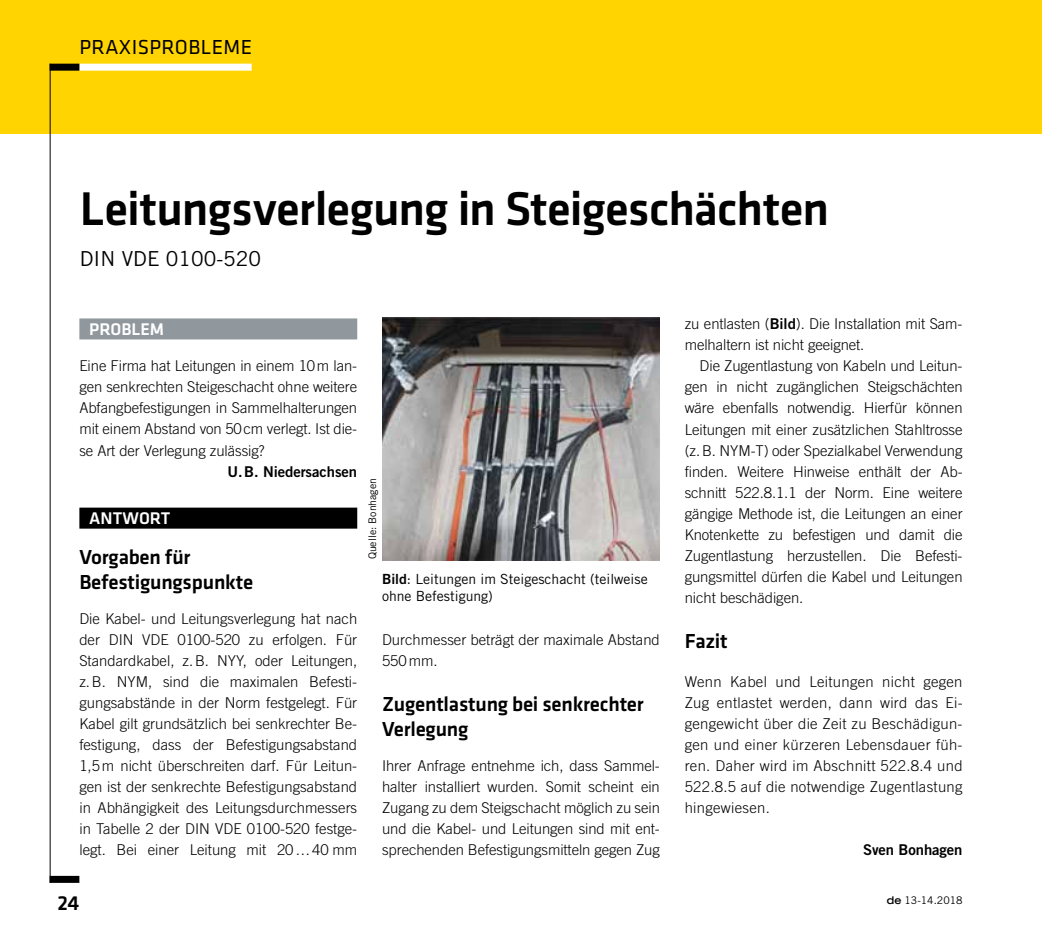
<style>
.page{position:relative;width:1042px;height:942px;background:#fff}
.page>*{position:absolute;margin:0;border:0;box-sizing:border-box;transform-origin:0 0}
.t1{font:500 49px "Klavika Basic";letter-spacing:-.015em;color:#000}
.t2{font:500 21px/24.5px "Klavika Basic";letter-spacing:-.01em;color:#000}
.t3{font:21px "Klavika Basic";letter-spacing:.02em;color:#000}
.t4{font:20.65px "Trade Gothic LT Std";color:#000}
.t5{font:500 17.5px "Klavika Basic";color:#fff}
.t6{font:300 14.88px/21px "Trade Gothic LT Std";letter-spacing:-.005em;color:#000;text-align:justify}
.t7{font:14.88px "Trade Gothic LT Std Bd 2";letter-spacing:-.005em;color:#000}
.t8{font:14px/17.5px "Trade Gothic LT Std";color:#000}
.t9{font:10.5px "Trade Gothic LT Std";color:#000}
.s1{font-family:"Trade Gothic LT Std Bd 2"}
.s2{font-family:"Trade Gothic LT Std Bd 2";font-weight:400}
.s3{font-weight:700;font-stretch:expanded}
</style>
<div class="page">
<div style="left:79px;top:318px;width:278px;height:21px;background:#90989e"></div>
<div style="left:79px;top:507px;width:278px;height:21px;background:#000"></div>
<img style="left:382px;top:317px;width:278px;height:243px">
<div style="left:0;top:0;width:1042px;height:134px;background:#ffd400"></div>
<div style="left:79px;top:64px;width:173px;height:7px;background:#fff"></div>
<div style="left:50px;top:64px;width:29px;height:7px;background:#000"></div>
<div style="left:50px;top:875px;width:29px;height:7px;background:#000"></div>
<hr style="left:50px;top:64px;width:1px;height:818px;background:#000">
<h2 class="t3" style="left:79px;top:33px;width:174px">PRAXISPROBLEME</h2>
<h1 class="t1" style="left:80px;top:176px;width:751px">Leitungsverlegung in Steigeschächten</h1>
<h3 class="t4" style="left:80px;top:246px;width:183px">DIN VDE 0100-520</h3>
<p class="t5" style="left:89px;top:317px;width:76px">Problem</p>
<p class="t6" style="left:79px;top:355px;width:279px">Eine Firma hat Leitungen in einem 10m lan&shy;gen senkrechten Steigeschacht ohne weitere Abfangbefestigungen in Sammelhalterungen mit einem Abstand von 50cm verlegt. Ist die&shy;se Art der Verlegung zulässig?</p>
<p class="t7" style="left:227px;top:462px;width:131px">U.B. Niedersachsen</p>
<p class="t5" style="left:89px;top:506px;width:83px">Antwort</p>
<h2 class="t2" style="left:79px;top:544px;width:175px">Vorgaben für<br>Befestigungspunkte</h2>
<p class="t6" style="left:79px;top:607px;width:279px">Die Kabel- und Leitungsverlegung hat nach der DIN VDE 0100-520 zu erfolgen. Für Standardkabel, z.B. NYY, oder Leitungen, z.B. NYM, sind die maximalen Befesti&shy;gungsabstände in der Norm festgelegt. Für Kabel gilt grundsätzlich bei senkrechter Be&shy;festigung, dass der Befestigungsabstand 1,5m nicht überschreiten darf. Für Leitun&shy;gen ist der senkrechte Befestigungsabstand in Abhängigkeit des Leitungsdurchmessers in Tabelle 2 der DIN VDE 0100-520 festge&shy;legt. Bei einer Leitung mit 20…40 mm</p>
<p class="t9" style="left:366px;top:559px;width:83px;rotate:-90deg">Quelle: Bonhagen</p>
<p class="t8" style="left:382px;top:569px;width:267px"><span class="s1">Bild</span>: Leitungen im Steigeschacht (teilweise ohne Befestigung)</p>
<p class="t6" style="left:382px;top:628px;width:279px">Durchmesser beträgt der maximale Abstand<br>550mm.</p>
<h2 class="t2" style="left:382px;top:691px;width:263px">Zugentlastung bei senkrechter<br>Verlegung</h2>
<p class="t6" style="left:382px;top:754px;width:279px">Ihrer Anfrage entnehme ich, dass Sammel&shy;halter installiert wurden. Somit scheint ein Zugang zu dem Steigschacht möglich zu sein und die Kabel- und Leitungen sind mit ent&shy;sprechenden Befestigungsmitteln gegen Zug</p>
<p class="t6" style="left:685px;top:313px;width:279px">zu entlasten (<span class="s2">Bild</span>). Die Installation mit Sam&shy;melhaltern ist nicht geeignet.</p>
<p class="t6" style="left:685px;top:355px;width:279px;text-indent:15px">Die Zugentlastung von Kabeln und Leitun&shy;gen in nicht zugänglichen Steigschächten wäre ebenfalls notwendig. Hierfür können Leitungen mit einer zusätzlichen Stahltrosse (z.B. NYM-T) oder Spezialkabel Verwendung finden. Weitere Hinweise enthält der Ab&shy;schnitt 522.8.1.1 der Norm. Eine weitere gängige Methode ist, die Leitungen an einer Knotenkette zu befestigen und damit die Zugentlastung herzustellen. Die Befesti&shy;gungsmittel dürfen die Kabel und Leitungen nicht beschädigen.</p>
<h2 class="t2" style="left:685px;top:628px;width:44px">Fazit</h2>
<p class="t6" style="left:685px;top:670px;width:279px">Wenn Kabel und Leitungen nicht gegen Zug entlastet werden, dann wird das Ei&shy;gengewicht über die Zeit zu Beschädigun&shy;gen und einer kürzeren Lebensdauer füh&shy;ren. Daher wird im Abschnitt 522.8.4 und 522.8.5 auf die notwendige Zugentlastung hingewiesen.</p>
<p class="t7" style="left:863px;top:840px;width:101px">Sven Bonhagen</p>
<h2 class="t2" style="left:57px;top:890px;width:23px">24</h2>
<p class="t9" style="left:887px;top:893px;width:77px"><span class="s3">de</span> 13-14.2018</p>
</div>
